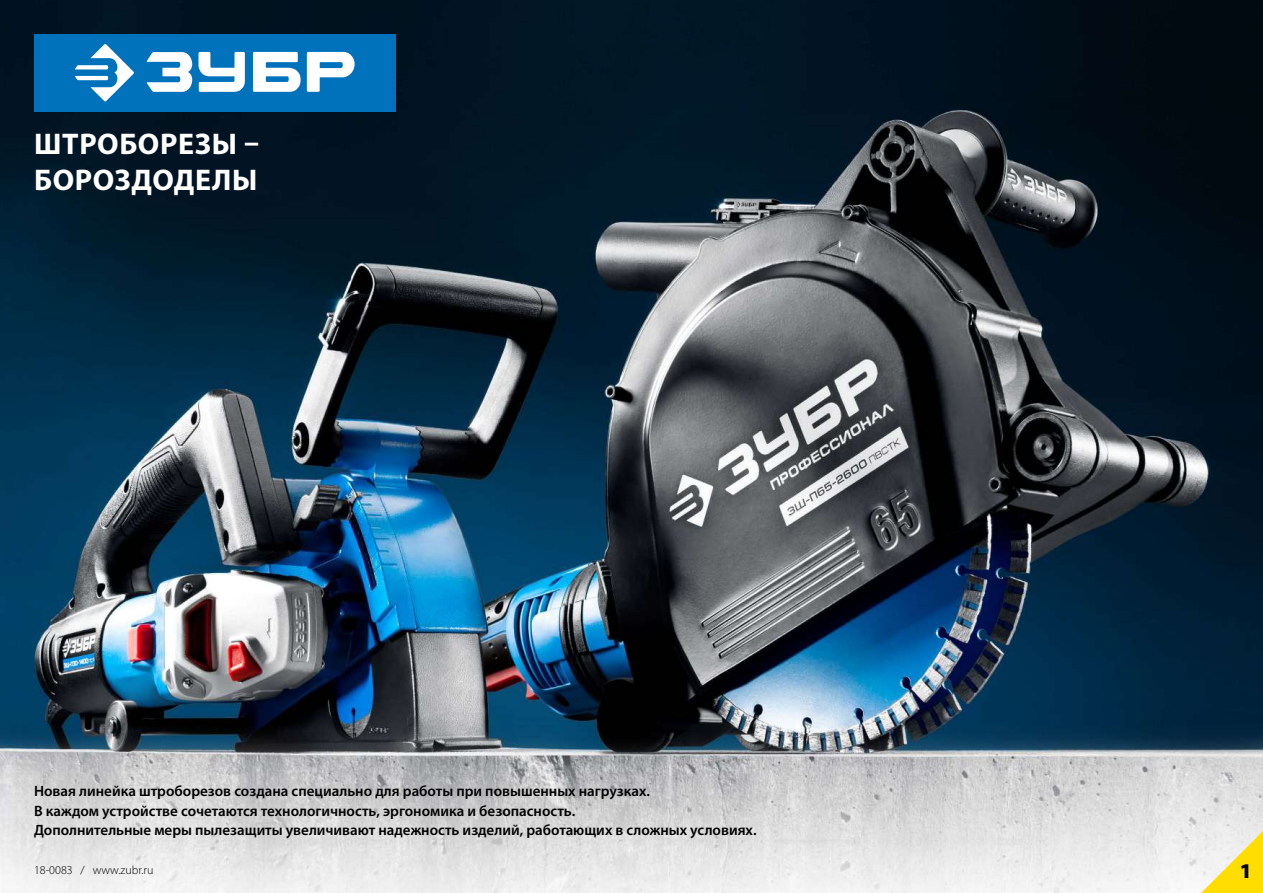
<style>
.page{position:relative;width:1263px;height:893px;background:#fff}
.page>*{position:absolute;margin:0;border:0;box-sizing:border-box;transform-origin:0 0}
.t1{font:700 30px/36px "Myriad Pro";letter-spacing:.02em;color:#fff}
.t2{font:900 21px "Myriad Pro";color:#000}
.t3{font:600 15px/19.5px "Myriad Pro";color:#000}
.t4{font:300 12px "Myriad Pro";color:#000}
</style>
<div class="page">
<img style="left:0;top:0;width:1263px;height:893px">
<div style="left:34px;top:34px;width:361px;height:77px;background:#0072bc"></div>
<svg style="left:75px;top:44px;width:59px;height:58px"></svg>
<svg style="left:146px;top:52px;width:209px;height:40px"></svg>
<svg style="left:1201px;top:831px;width:62px;height:62px"></svg>
<h1 class="t1" style="left:34px;top:125px;width:226px">ШТРОБОРЕЗЫ –<br>БОРОЗДОДЕЛЫ</h1>
<p class="t3" style="left:34px;top:781px;width:724px">Новая линейка штроборезов создана специально для работы при повышенных нагрузках.<br>В каждом устройстве сочетаются технологичность, эргономика и безопасность.<br>Дополнительные меры пылезащиты увеличивают надежность изделий, работающих в сложных условиях.</p>
<p class="t4" style="left:34px;top:862px;width:121px">18-0083 / www.zubr.ru</p>
<h2 class="t2" style="left:1240px;top:856px;width:14px">1</h2>
</div>
